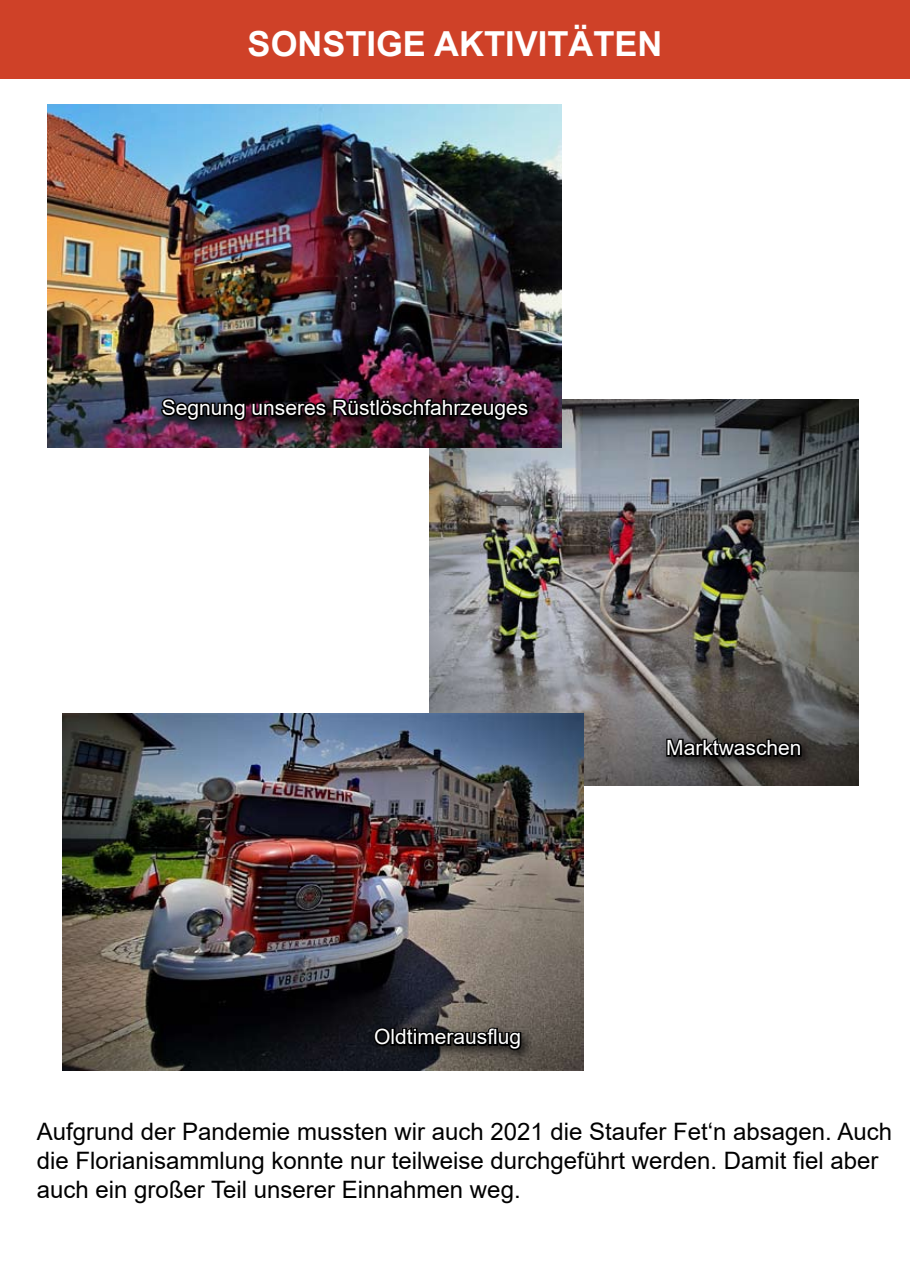
<style>
.page{position:relative;width:910px;height:1280px;background:#fff}
.page>*{position:absolute;margin:0;border:0;box-sizing:border-box;transform-origin:0 0}
.t1{font:700 34.5px "Arial";color:#fff}
.t2{font:24px/28.8px "Arial";color:#000}
.t3{font:21px "Arial";color:#fff}
</style>
<div class="page">
<img style="left:429px;top:400px;width:429px;height:386px">
<img style="left:63px;top:713px;width:521px;height:357px">
<img style="left:48px;top:105px;width:513px;height:342px">
<div style="left:0;top:0;width:910px;height:79px;background:#cf4128"></div>
<div style="left:154px;top:391px;width:390px;height:45px;background:#000;opacity:.75"></div>
<img style="left:159px;top:382px;width:372px;height:41px">
<div style="left:367px;top:1020px;width:170px;height:45px;background:#000;opacity:.75"></div>
<svg style="left:372px;top:1012px;width:152px;height:40px;background:#2e2c2b"></svg>
<div style="left:659px;top:732px;width:159px;height:40px;background:#000;opacity:.75"></div>
<svg style="left:665px;top:724px;width:138px;height:51px;background:#383533"></svg>
<h1 class="t1" style="left:248px;top:19px;width:416px">SONSTIGE AKTIVITÄTEN</h1>
<p class="t3" style="left:162px;top:393px;width:368px">Segnung unseres Rüstlöschfahrzeuges</p>
<p class="t3" style="left:374px;top:1022px;width:149px">Oldtimerausflug</p>
<p class="t3" style="left:666px;top:733px;width:137px">Marktwaschen</p>
<p class="t2" style="left:37px;top:1117px;width:857px">Aufgrund der Pandemie mussten wir auch 2021 die Staufer Fet‘n absagen. Auch die Florianisammlung konnte nur teilweise durchgeführt werden. Damit fiel aber auch ein großer Teil unserer Einnahmen weg.</p>
</div>
